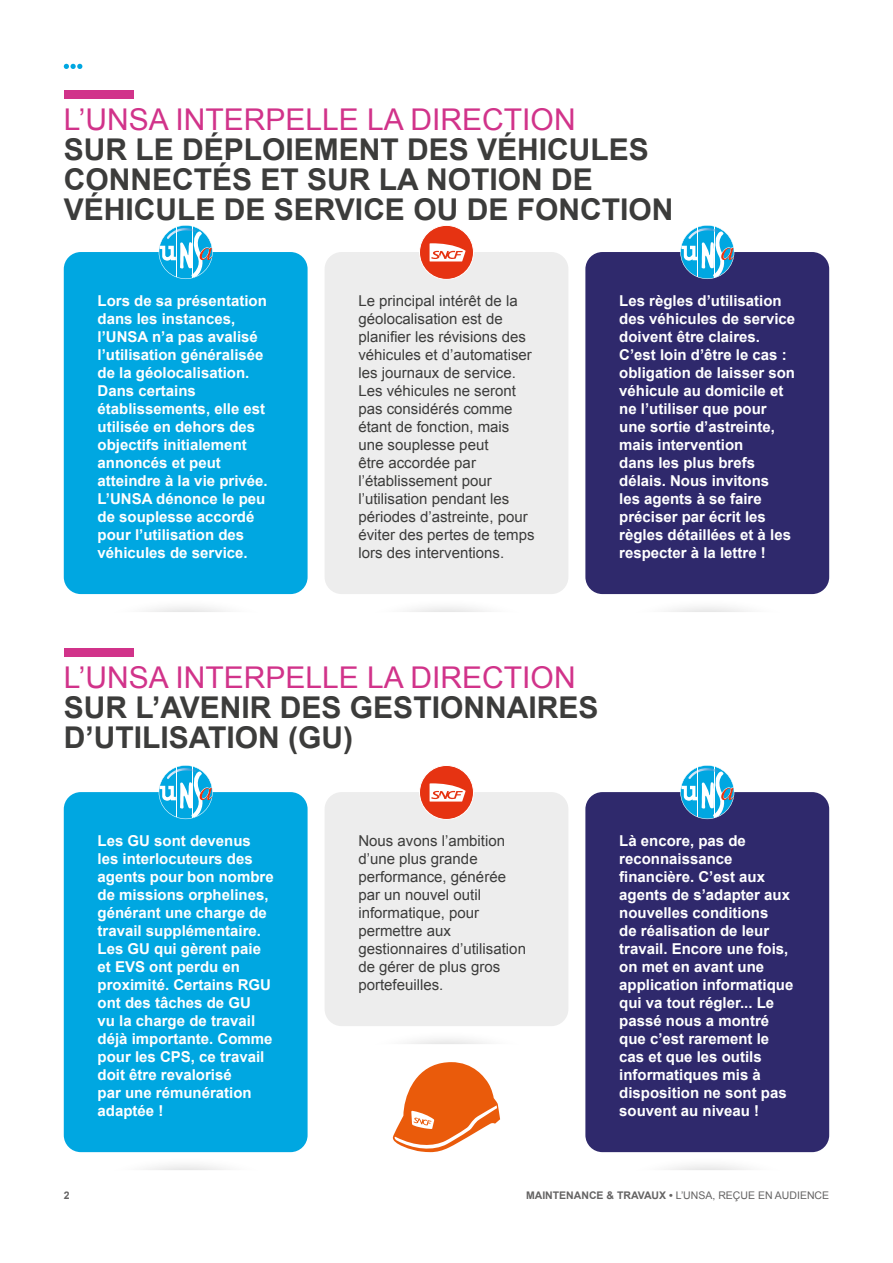
<style>
.page{position:relative;width:893px;height:1263px;background:#fff}
.page>*{position:absolute;margin:0;border:0;box-sizing:border-box;transform-origin:0 0}
.t1{font:700 30px/30px "Arial";color:#3c3c3b}
.t2{font:30px "Arial";color:#d1338a}
.t3{font:700 15px/18px "Arial";color:#fff}
.t4{font:15px/18px "Arial";color:#3c3c3b}
.t5{font:10.5px "Arial";color:#646363}
.t6{font:700 10.5px "Arial";color:#646363}
.s1{font-weight:700}
</style>
<div class="page">
<div style="left:64px;top:90px;width:70px;height:8px;background:#d1338a"></div>
<div style="left:64px;top:648px;width:70px;height:8px;background:#d1338a"></div>
<div style="left:64px;top:252px;width:244px;height:342px;background:#00a7e1;border-radius:17px"></div>
<div style="left:64px;top:792px;width:244px;height:360px;background:#00a7e1;border-radius:17px"></div>
<div style="left:325px;top:252px;width:243px;height:342px;background:#ededed;border-radius:17px"></div>
<div style="left:325px;top:792px;width:243px;height:234px;background:#ededed;border-radius:17px"></div>
<div style="left:585px;top:252px;width:244px;height:342px;background:#2f296c;border-radius:17px"></div>
<div style="left:585px;top:792px;width:244px;height:360px;background:#2f296c;border-radius:17px"></div>
<svg style="left:159px;top:225px;width:54px;height:54px"></svg>
<hr style="left:176px;top:227px;width:1px;height:50px;background:#fff">
<svg style="left:159px;top:765px;width:54px;height:54px"></svg>
<hr style="left:176px;top:767px;width:1px;height:50px;background:#fff">
<svg style="left:680px;top:225px;width:54px;height:54px"></svg>
<hr style="left:697px;top:227px;width:1px;height:50px;background:#fff">
<svg style="left:680px;top:765px;width:54px;height:54px"></svg>
<hr style="left:697px;top:767px;width:1px;height:50px;background:#fff">
<div style="left:419px;top:225px;width:54px;height:54px;background:#e63312;border-radius:50%"></div>
<svg style="left:430px;top:243px;width:36px;height:18px"></svg>
<div style="left:419px;top:225px;width:55px;height:55px;border:1px solid #fff;border-radius:50%"></div>
<div style="left:419px;top:765px;width:54px;height:54px;background:#e63312;border-radius:50%"></div>
<svg style="left:430px;top:783px;width:36px;height:18px"></svg>
<div style="left:419px;top:765px;width:55px;height:55px;border:1px solid #fff;border-radius:50%"></div>
<svg style="left:146px;top:607px;width:80px;height:5px"></svg>
<svg style="left:146px;top:1165px;width:80px;height:5px"></svg>
<svg style="left:407px;top:607px;width:80px;height:5px"></svg>
<svg style="left:407px;top:1039px;width:80px;height:5px"></svg>
<svg style="left:668px;top:607px;width:80px;height:5px"></svg>
<svg style="left:668px;top:1165px;width:80px;height:5px"></svg>
<svg style="left:64px;top:64px;width:18px;height:5px"></svg>
<svg style="left:392px;top:1062px;width:108px;height:90px"></svg>
<h1 class="t2" style="left:64px;top:100px;width:513px">L’UNSA INTERPELLE LA DIRECTION</h1>
<h1 class="t1" style="left:64px;top:135px;width:611px">SUR LE DÉPLOIEMENT DES VÉHICULES<br>CONNECTÉS ET SUR LA NOTION DE<br>VÉHICULE DE SERVICE OU DE FONCTION</h1>
<p class="t3" style="left:98px;top:292px;width:172px">Lors de sa présentation dans les instances, l’UNSA n’a pas avalisé l’utilisation généralisée de la géolocalisation.<br>Dans certains établissements, elle est utilisée en dehors des objectifs initialement annoncés et peut atteindre à la vie privée.<br>L’UNSA dénonce le peu de souplesse accordé pour l’utilisation des véhicules de service.</p>
<p class="t4" style="left:358px;top:292px;width:178px">Le principal intérêt de la géolocalisation est de planifier les révisions des véhicules et d’automatiser les journaux de service.<br>Les véhicules ne seront pas considérés comme étant de fonction, mais une souplesse peut<br>être accordée par l’établissement pour l’utilisation pendant les périodes d’astreinte, pour éviter des pertes de temps lors des interventions.</p>
<p class="t3" style="left:619px;top:292px;width:177px">Les règles d’utilisation des véhicules de service doivent être claires.<br>C’est loin d’être le cas : obligation de laisser son véhicule au domicile et ne l’utiliser que pour une sortie d’astreinte, mais intervention<br>dans les plus brefs délais. Nous invitons<br>les agents à se faire préciser par écrit les règles détaillées et à les respecter à la lettre !</p>
<h1 class="t2" style="left:64px;top:658px;width:513px">L’UNSA INTERPELLE LA DIRECTION</h1>
<h1 class="t1" style="left:64px;top:693px;width:536px">SUR L’AVENIR DES GESTIONNAIRES<br>D’UTILISATION (GU)</h1>
<p class="t3" style="left:98px;top:832px;width:178px">Les GU sont devenus les interlocuteurs des agents pour bon nombre de missions orphelines, générant une charge de travail supplémentaire.<br>Les GU qui gèrent paie et EVS ont perdu en proximité. Certains RGU ont des tâches de GU<br>vu la charge de travail déjà importante. Comme pour les CPS, ce travail doit être revalorisé<br>par une rémunération adaptée !</p>
<p class="t4" style="left:358px;top:832px;width:169px">Nous avons l’ambition d’une plus grande performance, générée par un nouvel outil informatique, pour permettre aux gestionnaires d’utilisation de gérer de plus gros portefeuilles.</p>
<p class="t3" style="left:619px;top:832px;width:176px">Là encore, pas de reconnaissance financière. C’est aux agents de s’adapter aux nouvelles conditions<br>de réalisation de leur travail. Encore une fois, on met en avant une application informatique qui va tout régler... Le passé nous a montré que c’est rarement le cas et que les outils informatiques mis à disposition ne sont pas souvent au niveau !</p>
<p class="t6" style="left:64px;top:1188px;width:7px">2</p>
<p class="t5" style="left:526px;top:1188px;width:305px"><span class="s1">MAINTENANCE &amp; TRAVAUX •</span> L’UNSA, REÇUE EN AUDIENCE</p>
</div>
